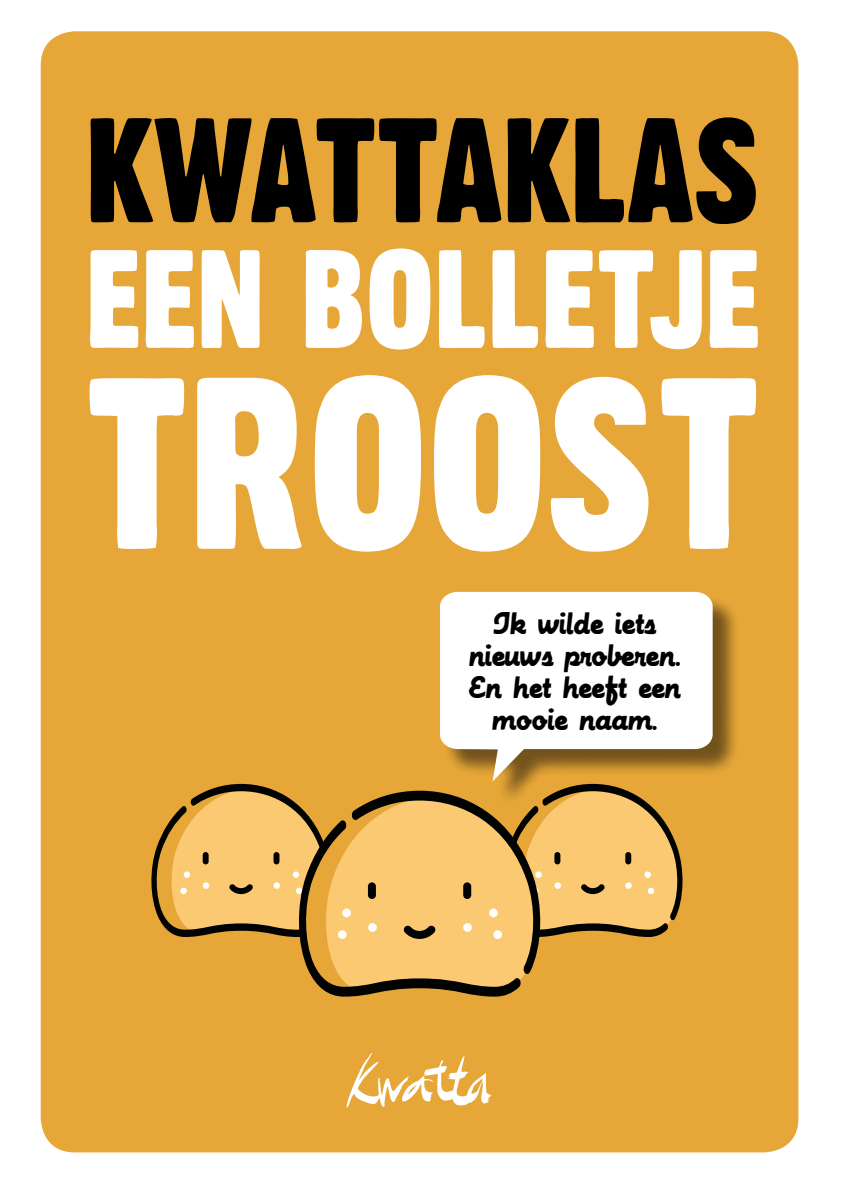
<style>
.page{position:relative;width:842px;height:1191px;background:#fff}
.page>*{position:absolute;margin:0;border:0;box-sizing:border-box;transform-origin:0 0}
.t1{font:237.6px "Thick Goth";color:#fff}
.t2{font:144.8px "Thick Goth";color:#000}
.t3{font:136px "Thick Goth";color:#fff}
.t4{font:22px/32px "Machine Script";letter-spacing:.03em;color:#000;text-align:center}
</style>
<div class="page">
<div style="left:41px;top:31px;width:757px;height:1121px;background:#e6a638;border-radius:34px"></div>
<svg style="left:346px;top:1053px;width:147px;height:55px"></svg>
<div style="left:443px;top:594px;width:297px;height:213px;background:#000;opacity:.5"></div>
<svg style="left:440px;top:592px;width:273px;height:189px;fill:#fff"></svg>
<svg style="left:151px;top:784px;width:535px;height:212px"></svg>
<h2 class="t2" style="left:86px;top:82px;width:677px">KWATTAKLAS</h2>
<h3 class="t3" style="left:86px;top:217px;width:677px">EEN BOLLETJE</h3>
<h1 class="t1" style="left:86px;top:319px;width:676px">TROOST</h1>
<p class="t4" style="left:469px;top:610px;width:213px">Ik wilde iets nieuws proberen.<br>En het heeft een mooie naam.</p>
</div>
